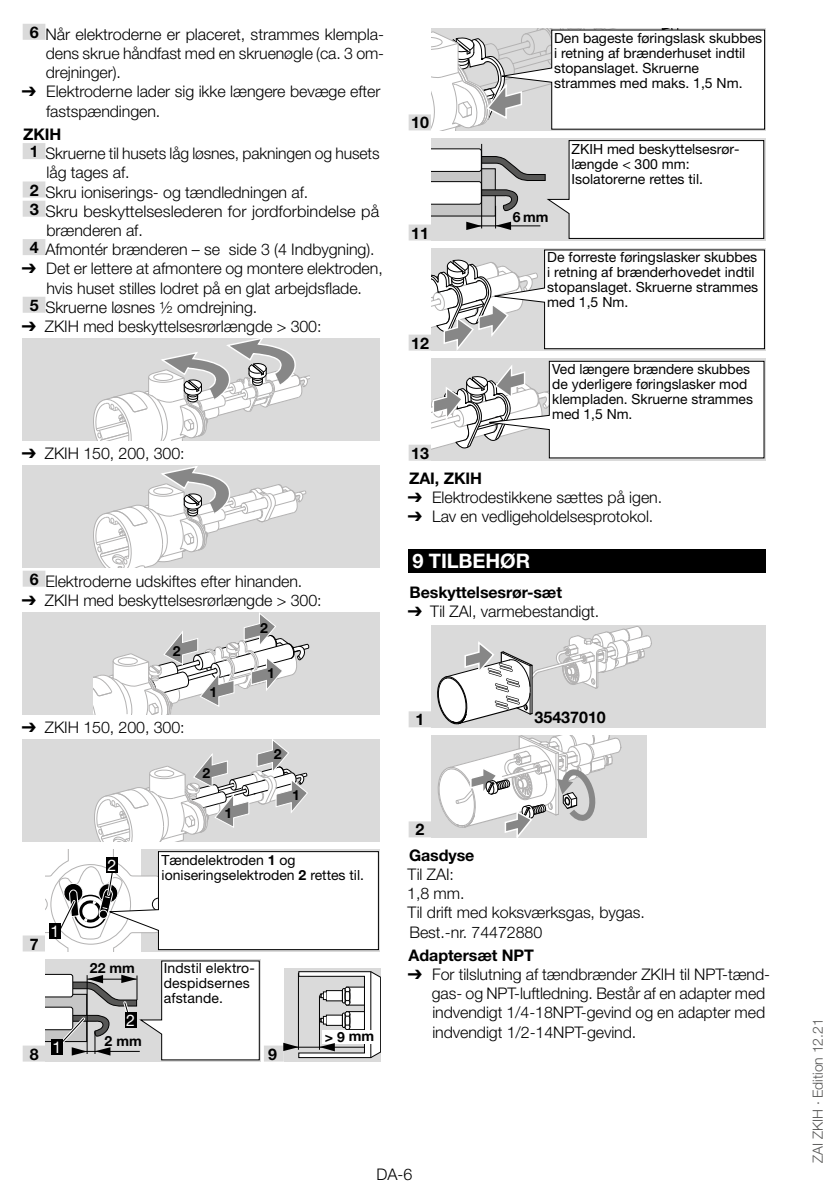
<style>
.page{position:relative;width:840px;height:1191px;background:#fff}
.page>*{position:absolute;margin:0;border:0;box-sizing:border-box;transform-origin:0 0}
.t1{font:700 20px "Helvetica Neue LT Pro";color:#fff}
.t2{font:300 16px/19.2px "Helvetica Neue LT Pro";letter-spacing:-.005em;color:#000}
.t3{font:700 16px/25.2px "Helvetica Neue LT Pro";letter-spacing:-.005em;color:#000}
.t4{font:700 16px "Helvetica Neue";color:#000}
.t5{font:16px "Helvetica Neue LT Pro";color:#fff}
.t6{font:14px/15px "Helvetica Neue LT Pro";color:#000}
.t7{font:300 14px "Helvetica Neue LT Pro";letter-spacing:-.005em;color:#575756}
.t8{font:700 14px "Helvetica Neue";letter-spacing:-.005em;color:#000}
.t9{font:700 14px "Helvetica Neue LT Pro";color:#000}
.s1{font-weight:700}
.s2{font-family:"Arial Unicode MS";font-weight:400}
</style>
<div class="page">
<div style="left:23px;top:24px;width:22px;height:16px;background:#dadada"></div>
<div style="left:23px;top:143px;width:22px;height:16px;background:#dadada"></div>
<div style="left:23px;top:181px;width:22px;height:16px;background:#dadada"></div>
<div style="left:23px;top:201px;width:22px;height:16px;background:#dadada"></div>
<div style="left:23px;top:239px;width:22px;height:16px;background:#dadada"></div>
<div style="left:23px;top:297px;width:22px;height:16px;background:#dadada"></div>
<div style="left:23px;top:570px;width:22px;height:16px;background:#dadada"></div>
<div style="left:23px;top:935px;width:22px;height:16px;background:#dadada"></div>
<div style="left:23px;top:1045px;width:22px;height:16px;background:#dadada"></div>
<div style="left:264px;top:1045px;width:19px;height:16px;background:#dadada"></div>
<div style="left:23px;top:338px;width:357px;height:102px;background:#dadada"></div>
<svg style="left:94px;top:338px;width:215px;height:102px"></svg>
<div style="left:23px;top:465px;width:357px;height:102px;background:#dadada"></div>
<svg style="left:94px;top:466px;width:212px;height:101px"></svg>
<div style="left:23px;top:612px;width:357px;height:102px;background:#dadada"></div>
<svg style="left:94px;top:612px;width:215px;height:102px"></svg>
<div style="left:23px;top:739px;width:357px;height:102px;background:#dadada"></div>
<svg style="left:94px;top:739px;width:215px;height:103px"></svg>
<svg style="left:45px;top:849px;width:334px;height:102px"></svg>
<svg style="left:45px;top:959px;width:216px;height:102px"></svg>
<svg style="left:45px;top:960px;width:215px;height:100px"></svg>
<div style="left:283px;top:967px;width:97px;height:94px;background:linear-gradient(to right,#dadada,#dadada)"></div>
<hr style="left:380px;top:977px;width:1px;height:75px;background:#000">
<svg style="left:283px;top:970px;width:97px;height:88px"></svg>
<div style="left:408px;top:114px;width:23px;height:16px;background:#dadada"></div>
<div style="left:408px;top:224px;width:23px;height:16px;background:#dadada"></div>
<div style="left:408px;top:334px;width:23px;height:16px;background:#dadada"></div>
<div style="left:408px;top:445px;width:23px;height:16px;background:#dadada"></div>
<div style="left:408px;top:549px;width:357px;height:24px;background:#000"></div>
<div style="left:408px;top:711px;width:23px;height:16px;background:#dadada"></div>
<div style="left:408px;top:821px;width:23px;height:16px;background:#dadada"></div>
<svg style="left:431px;top:28px;width:334px;height:102px"></svg>
<div style="left:431px;top:138px;width:334px;height:102px;background:#dadada"></div>
<svg style="left:431px;top:140px;width:333px;height:99px"></svg>
<svg style="left:431px;top:249px;width:334px;height:101px"></svg>
<div style="left:431px;top:358px;width:334px;height:103px;background:#dadada"></div>
<svg style="left:431px;top:360px;width:333px;height:99px"></svg>
<div style="left:431px;top:625px;width:334px;height:102px;background:#dadada"></div>
<svg style="left:437px;top:626px;width:215px;height:99px"></svg>
<div style="left:431px;top:735px;width:215px;height:102px;background:#dadada"></div>
<svg style="left:437px;top:735px;width:184px;height:102px"></svg>
<p class="t2" style="left:46px;top:24px;width:339px;text-align:justify;text-indent:-16px"><span class="s1">6</span> Når elektroderne er placeret, strammes klempla&shy;dens skrue håndfast med en skruenøgle (ca. 3 om&shy;drejninger).</p>
<p class="t2" style="left:46px;top:82px;width:336px;text-indent:-24px"><span class="s2">➔</span> Elektroderne lader sig ikke længere bevæge efter fastspændingen.</p>
<p class="t3" style="left:23px;top:121px;width:38px">ZKIH</p>
<p class="t2" style="left:30px;top:143px;width:351px"><span class="s1">1</span> Skruerne til husets låg løsnes, pakningen og husets</p>
<p class="t2" style="left:47px;top:163px;width:84px">låg tages af.</p>
<p class="t2" style="left:30px;top:182px;width:280px"><span class="s1">2</span> Skru ioniserings- og tændledningen af.</p>
<p class="t2" style="left:30px;top:201px;width:351px"><span class="s1">3</span> Skru beskyttelseslederen for jordforbindelse på</p>
<p class="t2" style="left:46px;top:220px;width:98px">brænderen af.</p>
<p class="t2" style="left:30px;top:239px;width:346px"><span class="s1">4</span> Afmontér brænderen – se side 3 (4 Indbygning).</p>
<p class="t2" style="left:22px;top:259px;width:362px"><span class="s2">➔</span> Det er lettere at afmontere og montere elektroden,</p>
<p class="t2" style="left:46px;top:278px;width:317px">hvis huset stilles lodret på en glat arbejdsflade.</p>
<p class="t2" style="left:30px;top:297px;width:229px"><span class="s1">5</span> Skruerne løsnes ½ omdrejning.</p>
<p class="t2" style="left:22px;top:316px;width:301px"><span class="s2">➔</span> ZKIH med beskyttelsesrørlængde &gt; 300:</p>
<p class="t2" style="left:22px;top:444px;width:164px"><span class="s2">➔</span> ZKIH 150, 200, 300:</p>
<p class="t2" style="left:30px;top:571px;width:274px"><span class="s1">6</span> Elektroderne udskiftes efter hinanden.</p>
<p class="t2" style="left:22px;top:590px;width:301px"><span class="s2">➔</span> ZKIH med beskyttelsesrørlængde &gt; 300:</p>
<p class="t9" style="left:173px;top:642px;width:9px">2</p>
<p class="t2" style="left:22px;top:717px;width:164px"><span class="s2">➔</span> ZKIH 150, 200, 300:</p>
<p class="t9" style="left:209px;top:683px;width:9px">1</p>
<p class="t9" style="left:202px;top:764px;width:9px">2</p>
<p class="t9" style="left:224px;top:804px;width:9px">1</p>
<p class="t9" style="left:260px;top:619px;width:9px">2</p>
<p class="t9" style="left:267px;top:664px;width:9px">1</p>
<p class="t9" style="left:274px;top:745px;width:9px">2</p>
<p class="t9" style="left:292px;top:786px;width:9px">1</p>
<p class="t3" style="left:30px;top:930px;width:10px">7</p>
<p class="t5" style="left:50px;top:921px;width:10px">1</p>
<p class="t3" style="left:30px;top:1041px;width:10px">8</p>
<p class="t5" style="left:53px;top:1037px;width:10px">1</p>
<p class="t5" style="left:107px;top:855px;width:10px">2</p>
<p class="t6" style="left:161px;top:852px;width:204px">Tændelektroden <span class="s1">1</span> og ioniseringselektroden <span class="s1">2</span> rettes til.</p>
<p class="t8" style="left:90px;top:956px;width:46px">22 mm</p>
<p class="t5" style="left:126px;top:1010px;width:10px">2</p>
<p class="t8" style="left:105px;top:1029px;width:39px">2 mm</p>
<p class="t6" style="left:164px;top:960px;width:92px">Indstil elektro&shy;despidsernes afstande.</p>
<p class="t3" style="left:268px;top:1041px;width:10px">9</p>
<p class="t8" style="left:325px;top:1025px;width:51px">&gt; 9 mm</p>
<p class="t3" style="left:411px;top:110px;width:19px">10</p>
<p class="t3" style="left:411px;top:220px;width:19px">11</p>
<p class="t3" style="left:411px;top:330px;width:19px">12</p>
<p class="t3" style="left:411px;top:440px;width:19px">13</p>
<p class="t6" style="left:553px;top:30px;width:209px">Den bageste føringslask skubbes i retning af brænderhuset indtil stopanslaget. Skruerne strammes med maks. 1,5 Nm.</p>
<p class="t8" style="left:512px;top:206px;width:37px">6mm</p>
<p class="t6" style="left:571px;top:142px;width:170px">ZKIH med beskyttelsesrør&shy;længde &lt; 300 mm:<br>Isolatorerne rettes til.</p>
<p class="t6" style="left:547px;top:250px;width:212px">De forreste føringslasker skubbes i retning af brænderhovedet indtil stopanslaget. Skruerne strammes med 1,5 Nm.</p>
<p class="t6" style="left:552px;top:361px;width:202px">Ved længere brændere skubbes de yderligere føringslasker mod klempladen. Skruerne strammes med 1,5 Nm.</p>
<p class="t3" style="left:409px;top:465px;width:72px">ZAI, ZKIH</p>
<p class="t2" style="left:407px;top:487px;width:256px"><span class="s2">➔</span> Elektrodestikkene sættes på igen.</p>
<p class="t2" style="left:407px;top:507px;width:247px"><span class="s2">➔</span> Lav en vedligeholdelsesprotokol.</p>
<p class="t1" style="left:412px;top:549px;width:117px">9 TILBEHØR</p>
<p class="t3" style="left:409px;top:579px;width:154px">Beskyttelsesrør-sæt</p>
<p class="t2" style="left:407px;top:601px;width:193px"><span class="s2">➔</span> Til ZAI, varmebestandigt.</p>
<p class="t3" style="left:415px;top:706px;width:10px">1</p>
<p class="t4" style="left:534px;top:704px;width:73px">35437010</p>
<p class="t3" style="left:409px;top:816px;width:67px;text-indent:6px">2<br>Gasdyse</p>
<p class="t2" style="left:407px;top:864px;width:239px">Til ZAI:<br>1,8 mm.<br>Til drift med koksværksgas, bygas.<br>Best.-nr. 74472880</p>
<p class="t3" style="left:408px;top:942px;width:126px">Adaptersæt NPT</p>
<p class="t2" style="left:431px;top:964px;width:339px;text-indent:-24px"><span class="s2">➔</span> For tilslutning af tændbrænder ZKIH til NPT-tænd&shy;gas- og NPT-luftledning. Består af en adapter med indvendigt 1/4-18NPT-gevind og en adapter med indvendigt 1/2-14NPT-gevind.</p>
<p class="t2" style="left:376px;top:1164px;width:37px">DA-6</p>
<p class="t7" style="left:809px;top:1162px;width:145px;rotate:-90deg">ZAI ZKIH · Edition 12.21</p>
</div>
